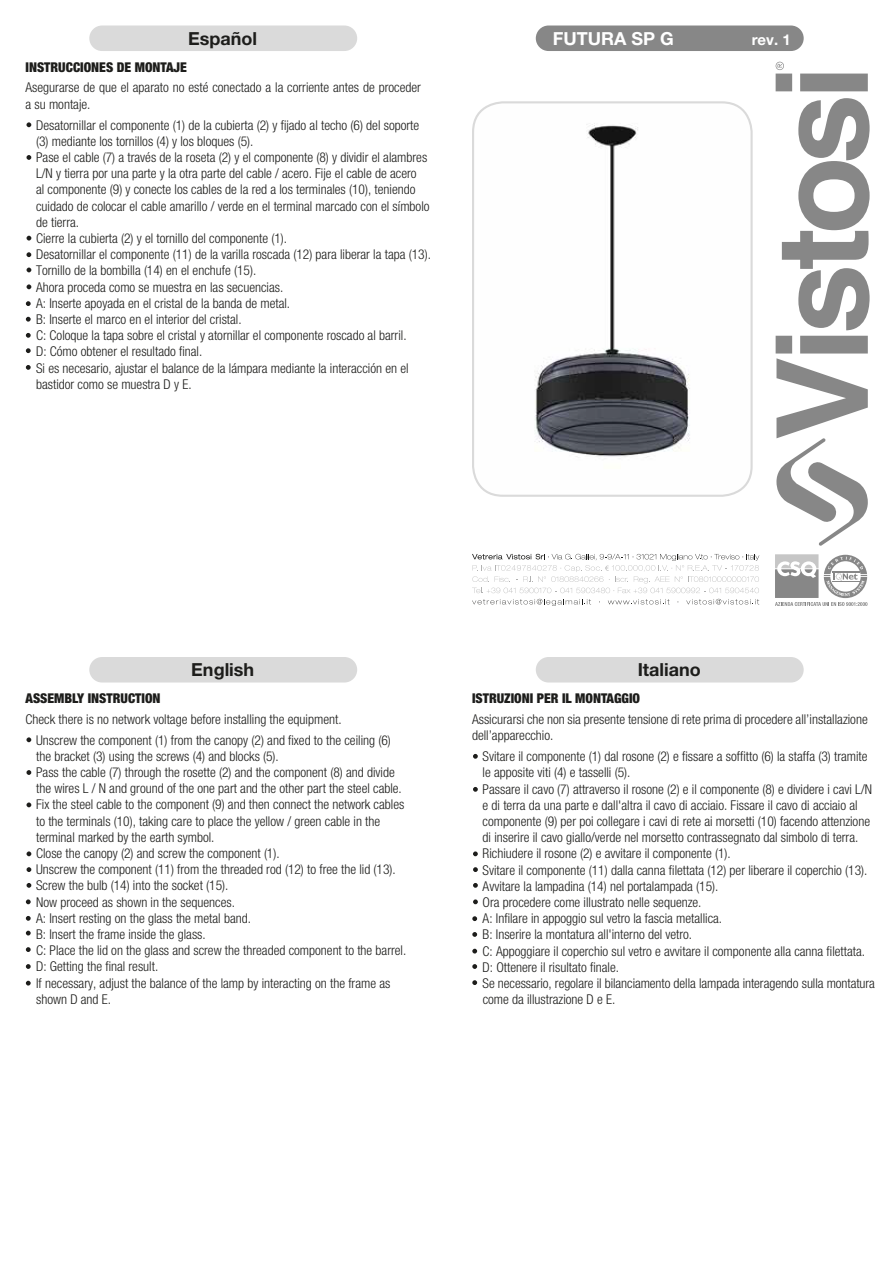
<style>
.page{position:relative;width:893px;height:1263px;background:#fff}
.page>*{position:absolute;margin:0;border:0;box-sizing:border-box;transform-origin:0 0}
.t1{font:700 18px "Helvetica Neue LT Pro";color:#1d1d1b}
.t2{font:700 18px "Helvetica Neue LT Pro";color:#fff}
.t3{font:700 15px "Helvetica Neue LT Pro";color:#fff}
.t4{font:300 condensed 13.5px/16.2px "Helvetica Neue LT Pro";color:#1d1d1b}
.t5{font:900 condensed 13.5px "Helvetica Neue LT Pro";color:#1d1d1b}
</style>
<div class="page">
<svg style="left:26px;top:122px;width:5px;height:5px"></svg>
<svg style="left:26px;top:155px;width:5px;height:5px"></svg>
<svg style="left:26px;top:252px;width:5px;height:5px"></svg>
<svg style="left:27px;top:268px;width:4px;height:4px"></svg>
<svg style="left:27px;top:284px;width:4px;height:5px"></svg>
<svg style="left:27px;top:236px;width:4px;height:4px"></svg>
<div style="left:89px;top:26px;width:268px;height:25px;background:#dadada;border-radius:13px"></div>
<svg style="left:26px;top:737px;width:5px;height:5px"></svg>
<svg style="left:26px;top:770px;width:5px;height:5px"></svg>
<svg style="left:27px;top:802px;width:4px;height:5px"></svg>
<svg style="left:27px;top:867px;width:4px;height:5px"></svg>
<svg style="left:27px;top:883px;width:4px;height:5px"></svg>
<svg style="left:27px;top:851px;width:4px;height:5px"></svg>
<div style="left:89px;top:657px;width:268px;height:25px;background:#dadada;border-radius:13px"></div>
<svg style="left:473px;top:754px;width:5px;height:5px"></svg>
<svg style="left:473px;top:787px;width:5px;height:5px"></svg>
<svg style="left:473px;top:883px;width:5px;height:5px"></svg>
<svg style="left:473px;top:899px;width:5px;height:5px"></svg>
<svg style="left:473px;top:851px;width:5px;height:5px"></svg>
<svg style="left:473px;top:867px;width:5px;height:5px"></svg>
<div style="left:536px;top:657px;width:268px;height:25px;background:#dadada;border-radius:13px"></div>
<div style="left:536px;top:26px;width:268px;height:25px;background:#878787;border-radius:13px"></div>
<svg style="left:776px;top:336px;width:92px;height:210px"></svg>
<svg style="left:782px;top:98px;width:88px;height:232px"></svg>
<svg style="left:776px;top:62px;width:92px;height:29px"></svg>
<svg style="left:775px;top:554px;width:92px;height:52px"></svg>
<img style="left:474px;top:104px;width:276px;height:391px">
<div style="left:472px;top:101px;width:281px;height:396px;border:2px solid #dadada;border-radius:30px"></div>
<svg style="left:472px;top:554px;width:287px;height:39px"></svg>
<svg style="left:472px;top:599px;width:119px;height:7px"></svg>
<svg style="left:608px;top:599px;width:61px;height:6px"></svg>
<svg style="left:686px;top:599px;width:73px;height:6px"></svg>
<svg style="left:472px;top:932px;width:5px;height:5px"></svg>
<svg style="left:472px;top:949px;width:5px;height:4px"></svg>
<svg style="left:472px;top:964px;width:5px;height:5px"></svg>
<svg style="left:472px;top:980px;width:5px;height:5px"></svg>
<svg style="left:472px;top:916px;width:5px;height:5px"></svg>
<svg style="left:26px;top:899px;width:5px;height:5px"></svg>
<svg style="left:26px;top:916px;width:5px;height:5px"></svg>
<svg style="left:26px;top:931px;width:5px;height:4px"></svg>
<svg style="left:26px;top:947px;width:5px;height:5px"></svg>
<svg style="left:26px;top:964px;width:5px;height:5px"></svg>
<svg style="left:26px;top:981px;width:5px;height:4px"></svg>
<svg style="left:26px;top:301px;width:5px;height:5px"></svg>
<svg style="left:26px;top:317px;width:5px;height:5px"></svg>
<svg style="left:26px;top:333px;width:5px;height:5px"></svg>
<svg style="left:26px;top:348px;width:5px;height:5px"></svg>
<svg style="left:26px;top:365px;width:5px;height:5px"></svg>
<h1 class="t1" style="left:188px;top:27px;width:70px">Español</h1>
<p class="t5" style="left:26px;top:58px;width:163px">INSTRUCCIONES DE MONTAJE</p>
<p class="t4" style="left:26px;top:79px;width:397px">Asegurarse de que el aparato no esté conectado a la corriente antes de proceder a su montaje.</p>
<p class="t4" style="left:36px;top:117px;width:396px">Desatornillar el componente (1) de la cubierta (2) y fijado al techo (6) del soporte (3) mediante los tornillos (4) y los bloques (5).<br>Pase el cable (7) a través de la roseta (2) y el componente (8) y dividir el alambres L/N y tierra por una parte y la otra parte del cable / acero. Fije el cable de acero<br>al componente (9) y conecte los cables de la red a los terminales (10), teniendo cuidado de colocar el cable amarillo / verde en el terminal marcado con el símbolo de tierra.<br>Cierre la cubierta (2) y el tornillo del componente (1).<br>Desatornillar el componente (11) de la varilla roscada (12) para liberar la tapa (13).<br>Tornillo de la bombilla (14) en el enchufe (15).<br>Ahora proceda como se muestra en las secuencias.<br>A: Inserte apoyada en el cristal de la banda de metal.<br>B: Inserte el marco en el interior del cristal.<br>C: Coloque la tapa sobre el cristal y atornillar el componente roscado al barril.<br>D: Cómo obtener el resultado final.<br>Si es necesario, ajustar el balance de la lámpara mediante la interacción en el bastidor como se muestra D y E.</p>
<h1 class="t2" style="left:553px;top:27px;width:123px">FUTURA SP G</h1>
<p class="t3" style="left:752px;top:30px;width:40px">rev. 1</p>
<h1 class="t1" style="left:191px;top:659px;width:64px">English</h1>
<p class="t5" style="left:26px;top:690px;width:137px">ASSEMBLY INSTRUCTION</p>
<p class="t4" style="left:36px;top:709px;width:356px;line-height:20.7px;text-indent:-11px">Check there is no network voltage before installing the equipment.<br>Unscrew the component (1) from the canopy (2) and fixed to the ceiling (6)</p>
<p class="t4" style="left:36px;top:748px;width:372px">the bracket (3) using the screws (4) and blocks (5).<br>Pass the cable (7) through the rosette (2) and the component (8) and divide the wires L / N and ground of the one part and the other part the steel cable.<br>Fix the steel cable to the component (9) and then connect the network cables to the terminals (10), taking care to place the yellow / green cable in the terminal marked by the earth symbol.<br>Close the canopy (2) and screw the component (1).<br>Unscrew the component (11) from the threaded rod (12) to free the lid (13).<br>Screw the bulb (14) into the socket (15).<br>Now proceed as shown in the sequences.<br>A: Insert resting on the glass the metal band.<br>B: Insert the frame inside the glass.<br>C: Place the lid on the glass and screw the threaded component to the barrel.<br>D: Getting the final result.<br>If necessary, adjust the balance of the lamp by interacting on the frame as shown D and E.</p>
<h1 class="t1" style="left:638px;top:659px;width:65px">Italiano</h1>
<p class="t5" style="left:472px;top:690px;width:170px">ISTRUZIONI PER IL MONTAGGIO</p>
<p class="t4" style="left:472px;top:711px;width:397px">Assicurarsi che non sia presente tensione di rete prima di procedere all’installazione dell’apparecchio.</p>
<p class="t4" style="left:483px;top:748px;width:394px">Svitare il componente (1) dal rosone (2) e fissare a soffitto (6) la staffa (3) tramite le apposite viti (4) e tasselli (5).<br>Passare il cavo (7) attraverso il rosone (2) e il componente (8) e dividere i cavi L/N e di terra da una parte e dall'altra il cavo di acciaio. Fissare il cavo di acciaio al componente (9) per poi collegare i cavi di rete ai morsetti (10) facendo attenzione di inserire il cavo giallo/verde nel morsetto contrassegnato dal simbolo di terra.<br>Richiudere il rosone (2) e avvitare il componente (1).<br>Svitare il componente (11) dalla canna filettata (12) per liberare il coperchio (13).<br>Avvitare la lampadina (14) nel portalampada (15).<br>Ora procedere come illustrato nelle sequenze.<br>A: Infilare in appoggio sul vetro la fascia metallica.<br>B: Inserire la montatura all'interno del vetro.<br>C: Appoggiare il coperchio sul vetro e avvitare il componente alla canna filettata.<br>D: Ottenere il risultato finale.<br>Se necessario, regolare il bilanciamento della lampada interagendo sulla montatura come da illustrazione D e E.</p>
</div>
